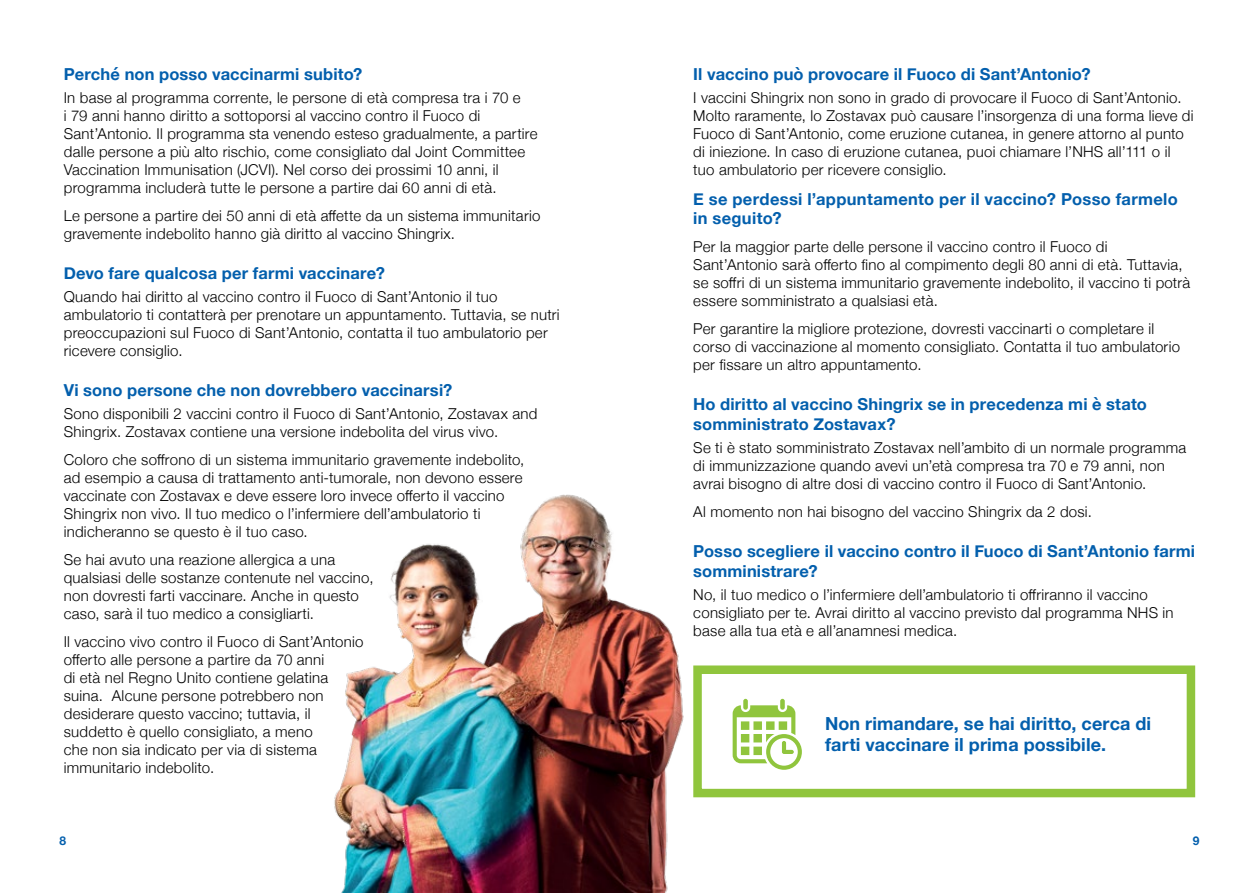
<style>
.page{position:relative;width:1259px;height:893px;background:#fff}
.page>*{position:absolute;margin:0;border:0;box-sizing:border-box;transform-origin:0 0}
.t1{font:700 18px/21px "Helvetica Neue";letter-spacing:.005em;color:#035fad}
.Body{font:700 16.5px/19.8px "Helvetica Neue";letter-spacing:.01em;color:#035fad}
.Body-2{font:300 15px/18px "Helvetica Neue";letter-spacing:.015em;color:#000}
.t2{font:700 12px "Helvetica Neue";color:#035fad}
</style>
<div class="page">
<img style="left:334px;top:494px;width:350px;height:399px">
<div style="left:693px;top:665px;width:502px;height:132px;border:9px solid #90c53d"></div>
<svg style="left:732px;top:699px;width:70px;height:71px"></svg>
<p class="Body" style="left:64px;top:65px;width:300px">Perché non posso vaccinarmi subito?</p>
<p class="Body-2" style="left:64px;top:88px;width:475px">In base al programma corrente, le persone di età compresa tra i 70 e<br>i 79 anni hanno diritto a sottoporsi al vaccino contro il Fuoco di Sant’Antonio. Il programma sta venendo esteso gradualmente, a partire dalle persone a più alto rischio, come consigliato dal Joint Committee Vaccination Immunisation (JCVI). Nel corso dei prossimi 10 anni, il programma includerà tutte le persone a partire dai 60 anni di età.</p>
<p class="Body-2" style="left:64px;top:205px;width:478px">Le persone a partire dei 50 anni di età affette da un sistema immunitario gravemente indebolito hanno già diritto al vaccino Shingrix.</p>
<p class="Body" style="left:64px;top:264px;width:322px">Devo fare qualcosa per farmi vaccinare?</p>
<p class="Body-2" style="left:64px;top:287px;width:497px">Quando hai diritto al vaccino contro il Fuoco di Sant’Antonio il tuo ambulatorio ti contatterà per prenotare un appuntamento. Tuttavia, se nutri preoccupazioni sul Fuoco di Sant’Antonio, contatta il tuo ambulatorio per ricevere consiglio.</p>
<p class="Body" style="left:64px;top:381px;width:390px">Vi sono persone che non dovrebbero vaccinarsi?</p>
<p class="Body-2" style="left:64px;top:404px;width:475px">Sono disponibili 2 vaccini contro il Fuoco di Sant’Antonio, Zostavax and<br>Shingrix. Zostavax contiene una versione indebolita del virus vivo.</p>
<p class="Body-2" style="left:64px;top:450px;width:462px">Coloro che soffrono di un sistema immunitario gravemente indebolito, ad esempio a causa di trattamento anti-tumorale, non devono essere vaccinate con Zostavax e deve essere loro invece offerto il vaccino Shingrix non vivo. Il tuo medico o l’infermiere dell’ambulatorio ti indicheranno se questo è il tuo caso.</p>
<p class="Body-2" style="left:64px;top:549px;width:311px">Se hai avuto una reazione allergica a una qualsiasi delle sostanze contenute nel vaccino, non dovresti farti vaccinare. Anche in questo caso, sarà il tuo medico a consigliarti.</p>
<p class="Body-2" style="left:64px;top:631px;width:301px">Il vaccino vivo contro il Fuoco di Sant’Antonio offerto alle persone a partire da 70 anni<br>di età nel Regno Unito contiene gelatina suina. Alcune persone potrebbero non desiderare questo vaccino; tuttavia, il suddetto è quello consigliato, a meno<br>che non sia indicato per via di sistema immunitario indebolito.</p>
<p class="Body" style="left:693px;top:65px;width:399px">Il vaccino può provocare il Fuoco di Sant’Antonio?</p>
<p class="Body-2" style="left:693px;top:88px;width:502px">I vaccini Shingrix non sono in grado di provocare il Fuoco di Sant’Antonio.<br>Molto raramente, lo Zostavax può causare l’insorgenza di una forma lieve di Fuoco di Sant’Antonio, come eruzione cutanea, in genere attorno al punto di iniezione. In caso di eruzione cutanea, puoi chiamare l’NHS all’111 o il tuo ambulatorio per ricevere consiglio.</p>
<p class="Body" style="left:693px;top:189px;width:486px">E se perdessi l’appuntamento per il vaccino? Posso farmelo in seguito?</p>
<p class="Body-2" style="left:693px;top:237px;width:498px">Per la maggior parte delle persone il vaccino contro il Fuoco di Sant’Antonio sarà offerto fino al compimento degli 80 anni di età. Tuttavia, se soffri di un sistema immunitario gravemente indebolito, il vaccino ti potrà essere somministrato a qualsiasi età.</p>
<p class="Body-2" style="left:693px;top:319px;width:488px">Per garantire la migliore protezione, dovresti vaccinarti o completare il corso di vaccinazione al momento consigliato. Contatta il tuo ambulatorio per fissare un altro appuntamento.</p>
<p class="Body" style="left:693px;top:395px;width:455px">Ho diritto al vaccino Shingrix se in precedenza mi è stato somministrato Zostavax?</p>
<p class="Body-2" style="left:693px;top:438px;width:494px">Se ti è stato somministrato Zostavax nell’ambito di un normale programma di immunizzazione quando avevi un’età compresa tra 70 e 79 anni, non avrai bisogno di altre dosi di vaccino contro il Fuoco di Sant’Antonio.</p>
<p class="Body-2" style="left:693px;top:501px;width:400px">Al momento non hai bisogno del vaccino Shingrix da 2 dosi.</p>
<p class="Body" style="left:693px;top:541px;width:503px">Posso scegliere il vaccino contro il Fuoco di Sant’Antonio farmi somministrare?</p>
<p class="Body-2" style="left:693px;top:584px;width:482px">No, il tuo medico o l’infermiere dell’ambulatorio ti offriranno il vaccino consigliato per te. Avrai diritto al vaccino previsto dal programma NHS in base alla tua età e all’anamnesi medica.</p>
<p class="t1" style="left:825px;top:713px;width:328px">Non rimandare, se hai diritto, cerca di farti vaccinare il prima possibile.</p>
<p class="t2" style="left:60px;top:831px;width:8px">8</p>
<p class="t2" style="left:1192px;top:831px;width:8px">9</p>
</div>
